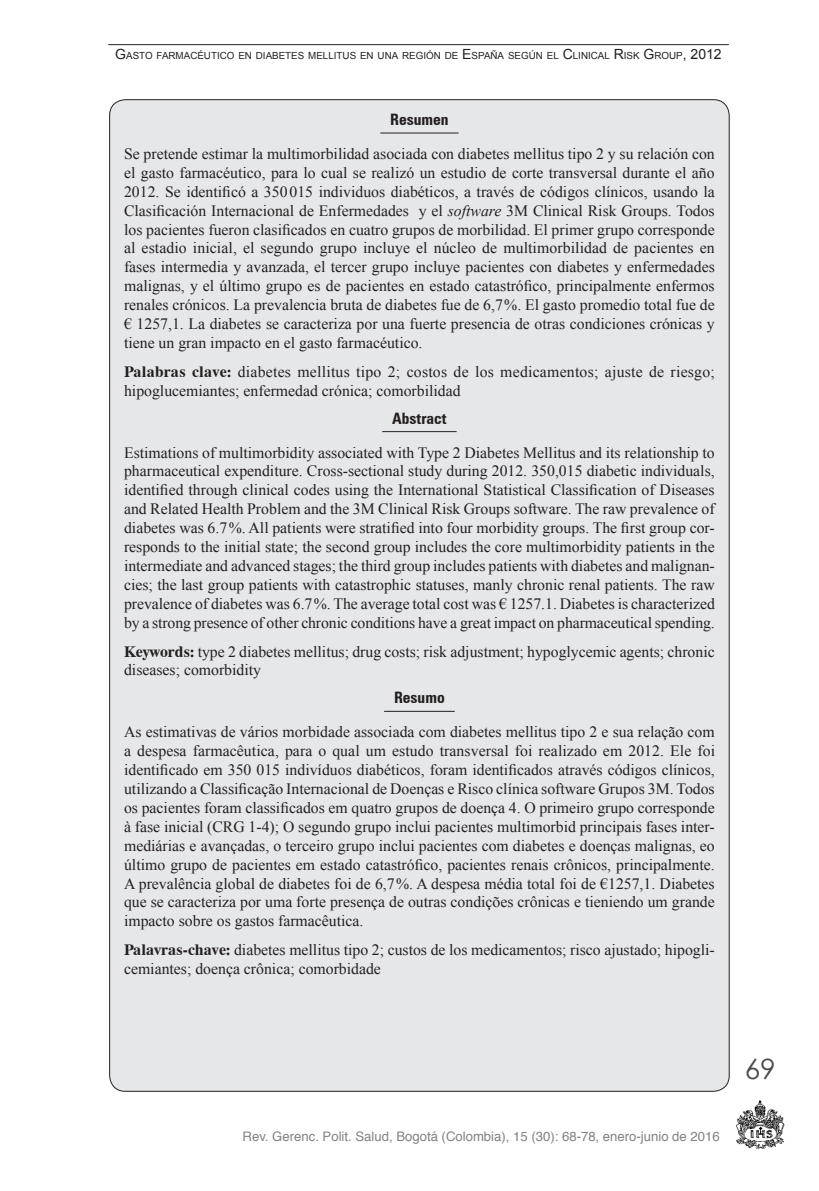
<style>
.page{position:relative;width:819px;height:1191px;background:#fff}
.page>*{position:absolute;margin:0;border:0;box-sizing:border-box;transform-origin:0 0}
.t1{font:28px "Century Gothic";color:#4b4c4d}
.Resumen{font:15.75px/18.9px "Times New Roman";color:#231f20;text-align:justify}
.inter-1{font:700 condensed 15.75px "Zurich BT";color:#231f20}
.NOTAS{font:13.12px "Helvetica";color:#808285}
.corniza{font:9.8px "Arial";color:#231f20}
.s1{font-size:14px}
.s2{font-style:italic}
.s3{font-family:"Dutch 801 BT";font-weight:700}
</style>
<div class="page">
<div style="left:110px;top:100px;width:619px;height:991px;background:#e6e7e9;border-radius:16px"></div>
<img style="left:736px;top:1100px;width:48px;height:49px">
<hr style="left:380px;top:133px;width:78px;height:1px;background:#231f20">
<hr style="left:382px;top:431px;width:74px;height:1px;background:#231f20">
<hr style="left:384px;top:711px;width:70px;height:1px;background:#231f20">
<hr style="left:108px;top:44px;width:620px;height:1px;background:#231f20">
<p class="corniza" style="left:115px;top:49px;width:608px"><span class="s1">G</span>ASTO FARMACÉUTICO EN DIABETES MELLITUS EN UNA REGIÓN DE <span class="s1">E</span>SPAÑA SEGÚN EL <span class="s1">C</span>LINICAL <span class="s1">R</span>ISK <span class="s1">G</span>ROUP<span class="s1">, 2012</span></p>
<p class="inter-1" style="left:390px;top:110px;width:60px">Resumen</p>
<p class="Resumen" style="left:124px;top:144px;width:592px">Se pretende estimar la multimorbilidad asociada con diabetes mellitus tipo 2 y su relación con el gasto farmacéutico, para lo cual se realizó un estudio de corte transversal durante el año 2012. Se identificó a 350 015 individuos diabéticos, a través de códigos clínicos, usando la Clasificación Internacional de Enfermedades y el <span class="s2">software</span> 3M Clinical Risk Groups. Todos los pacientes fueron clasificados en cuatro grupos de morbilidad. El primer grupo corresponde al estadio inicial, el segundo grupo incluye el núcleo de multimorbilidad de pacientes en fases intermedia y avanzada, el tercer grupo incluye pacientes con diabetes y enfermedades malignas, y el último grupo es de pacientes en estado catastrófico, principalmente enfermos renales crónicos. La prevalencia bruta de diabetes fue de 6,7 %. El gasto promedio total fue de € 1257,1. La diabetes se caracteriza por una fuerte presencia de otras condiciones crónicas y tiene un gran impacto en el gasto farmacéutico.</p>
<p class="Resumen" style="left:124px;top:362px;width:592px"><span class="s3">Palabras clave:</span> diabetes mellitus tipo 2; costos de los medicamentos; ajuste de riesgo; hipoglucemiantes; enfermedad crónica; comorbilidad</p>
<p class="inter-1" style="left:392px;top:408px;width:56px">Abstract</p>
<p class="Resumen" style="left:124px;top:442px;width:592px">Estimations of multimorbidity associated with Type 2 Diabetes Mellitus and its relationship to pharmaceutical expenditure. Cross-sectional study during 2012. 350,015 diabetic individuals, identified through clinical codes using the International Statistical Classification of Diseases and Related Health Problem and the 3M Clinical Risk Groups software. The raw prevalence of diabetes was 6.7 %. All patients were stratified into four morbidity groups. The first group cor&shy;responds to the initial state; the second group includes the core multimorbidity patients in the intermediate and advanced stages; the third group includes patients with diabetes and malignan&shy;cies; the last group patients with catastrophic statuses, manly chronic renal patients. The raw prevalence of diabetes was 6.7 %. The average total cost was € 1257.1. Diabetes is characterized by a strong presence of other chronic conditions have a great impact on pharmaceutical spending.</p>
<p class="Resumen" style="left:124px;top:641px;width:592px"><span class="s3">Keywords:</span> type 2 diabetes mellitus; drug costs; risk adjustment; hypoglycemic agents; chronic diseases; comorbidity</p>
<p class="inter-1" style="left:394px;top:688px;width:52px">Resumo</p>
<p class="Resumen" style="left:124px;top:722px;width:592px">As estimativas de vários morbidade associada com diabetes mellitus tipo 2 e sua relação com a despesa farmacêutica, para o qual um estudo transversal foi realizado em 2012. Ele foi identificado em 350 015 indivíduos diabéticos, foram identificados através códigos clínicos, utilizando a Classificação Internacional de Doenças e Risco clínica software Grupos 3M. Todos os pacientes foram classificados em quatro grupos de doença 4. O primeiro grupo corresponde à fase inicial (CRG 1-4); O segundo grupo inclui pacientes multimorbid principais fases inter&shy;mediárias e avançadas, o terceiro grupo inclui pacientes com diabetes e doenças malignas, eo último grupo de pacientes em estado catastrófico, pacientes renais crônicos, principalmente.<br>A prevalência global de diabetes foi de 6,7 %. A despesa média total foi de €1257,1. Diabetes que se caracteriza por uma forte presença de outras condições crônicas e tieniendo um grande impacto sobre os gastos farmacêutica.</p>
<p class="Resumen" style="left:124px;top:940px;width:592px"><span class="s3">Palavras-chave:</span> diabetes mellitus tipo 2; custos de los medicamentos; risco ajustado; hipogli&shy;cemiantes; doença crônica; comorbidade</p>
<p class="NOTAS" style="left:242px;top:1125px;width:478px">Rev. Gerenc. Polit. Salud, Bogotá (Colombia), 15 (30): 68-78, enero-junio de 2016</p>
<p class="t1" style="left:744px;top:1051px;width:33px">69</p>
</div>
